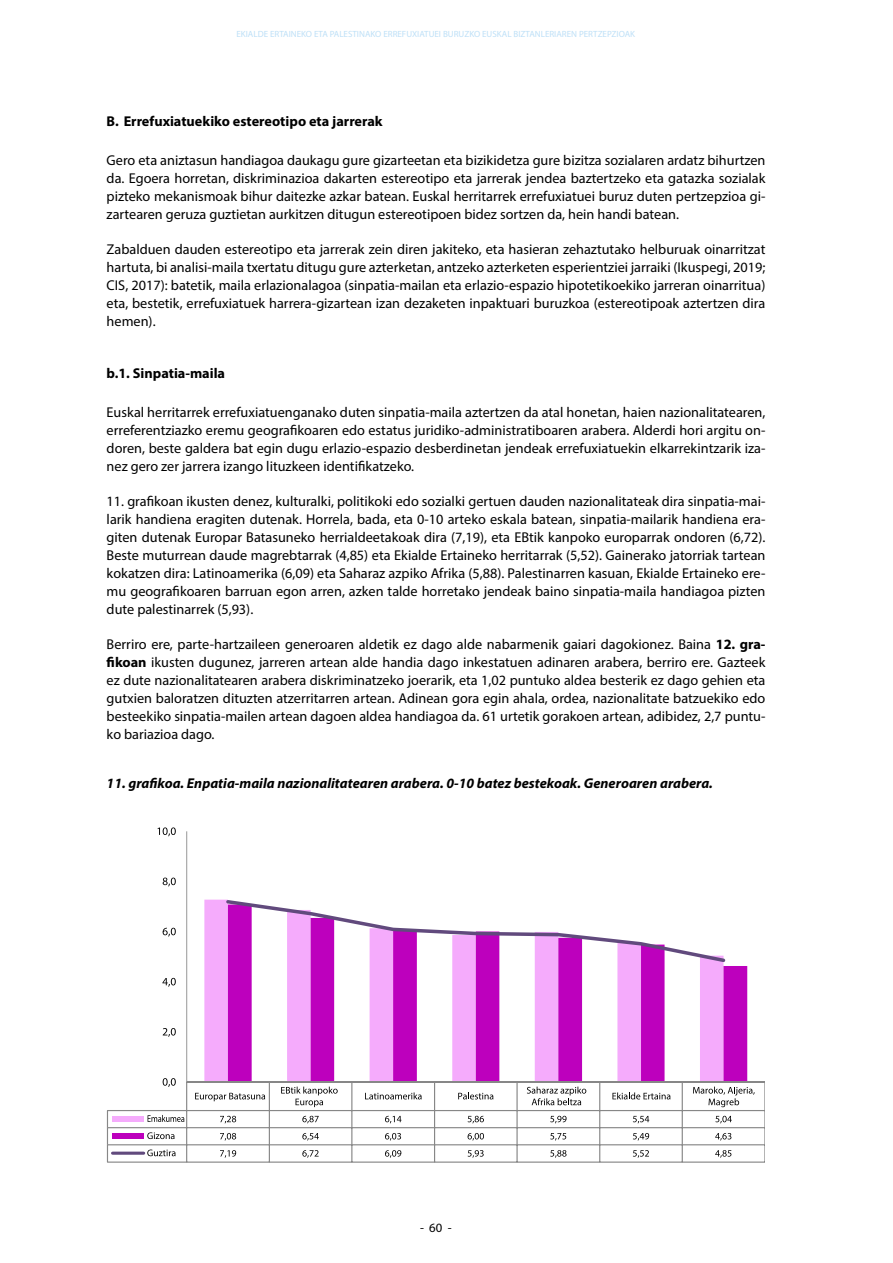
<style>
.page{position:relative;width:893px;height:1263px;background:#fff}
.page>*{position:absolute;margin:0;border:0;box-sizing:border-box;transform-origin:0 0}
.t1{font:14.25px/18px "Myriad Pro";color:#000;text-align:justify}
.t2{font:italic 700 14.25px "Myriad Pro";color:#000}
.t3{font:700 14.25px "Myriad Pro";color:#000}
.t4{font:12.75px "Myriad Pro";color:#000}
.t5{font:9px "Myriad Pro";color:#bee0f7}
.s1{font-weight:700}
</style>
<div class="page">
<div style="left:204px;top:900px;width:24px;height:178px;background:#f5abfc"></div>
<svg style="left:228px;top:964px;width:519px;height:114px"></svg>
<hr style="left:186px;top:831px;width:1px;height:251px;background:#a6a6a6">
<svg style="left:224px;top:899px;width:502px;height:65px"></svg>
<svg style="left:106px;top:1078px;width:659px;height:85px"></svg>
<svg style="left:163px;top:1028px;width:13px;height:9px"></svg>
<svg style="left:162px;top:978px;width:14px;height:9px"></svg>
<svg style="left:163px;top:928px;width:13px;height:8px"></svg>
<svg style="left:163px;top:877px;width:13px;height:9px"></svg>
<svg style="left:158px;top:827px;width:18px;height:9px"></svg>
<p class="t5" style="left:237px;top:28px;width:400px">EKIALDE ERTAINEKO ETA PALESTINAKO ERREFUXIATUEI BURUZKO EUSKAL BIZTANLERIAREN PERTZEPZIOAK</p>
<p class="t3" style="left:107px;top:111px;width:278px">B. Errefuxiatuekiko estereotipo eta jarrerak</p>
<p class="t1" style="left:107px;top:151px;width:660px">Gero eta aniztasun handiagoa daukagu gure gizarteetan eta bizikidetza gure bizitza sozialaren ardatz bihurtzen da. Egoera horretan, diskriminazioa dakarten estereotipo eta jarrerak jendea baztertzeko eta gatazka sozialak pizteko mekanismoak bihur daitezke azkar batean. Euskal herritarrek errefuxiatuei buruz duten pertzepzioa gi&shy;zartearen geruza guztietan aurkitzen ditugun estereotipoen bidez sortzen da, hein handi batean.</p>
<p class="t1" style="left:107px;top:240px;width:660px">Zabalduen dauden estereotipo eta jarrerak zein diren jakiteko, eta hasieran zehaztutako helburuak oinarritzat hartuta, bi analisi-maila txertatu ditugu gure azterketan, antzeko azterketen esperientziei jarraiki (Ikuspegi, 2019; CIS, 2017): batetik, maila erlazionalagoa (sinpatia-mailan eta erlazio-espazio hipotetikoekiko jarreran oinarritua) eta, bestetik, errefuxiatuek harrera-gizartean izan dezaketen inpaktuari buruzkoa (estereotipoak aztertzen dira hemen).</p>
<p class="t3" style="left:107px;top:364px;width:120px">b.1. Sinpatia-maila</p>
<p class="t1" style="left:107px;top:403px;width:660px">Euskal herritarrek errefuxiatuenganako duten sinpatia-maila aztertzen da atal honetan, haien nazionalitatearen, erreferentziazko eremu geografikoaren edo estatus juridiko-administratiboaren arabera. Alderdi hori argitu on&shy;doren, beste galdera bat egin dugu erlazio-espazio desberdinetan jendeak errefuxiatuekin elkarrekintzarik iza&shy;nez gero zer jarrera izango lituzkeen identifikatzeko.</p>
<p class="t1" style="left:107px;top:492px;width:660px">11. grafikoan ikusten denez, kulturalki, politikoki edo sozialki gertuen dauden nazionalitateak dira sinpatia-mai&shy;larik handiena eragiten dutenak. Horrela, bada, eta 0-10 arteko eskala batean, sinpatia-mailarik handiena era&shy;giten dutenak Europar Batasuneko herrialdeetakoak dira (7,19), eta EBtik kanpoko europarrak ondoren (6,72).<br>Beste muturrean daude magrebtarrak (4,85) eta Ekialde Ertaineko herritarrak (5,52). Gainerako jatorriak tartean kokatzen dira: Latinoamerika (6,09) eta Saharaz azpiko Afrika (5,88). Palestinarren kasuan, Ekialde Ertaineko ere&shy;mu geografikoaren barruan egon arren, azken talde horretako jendeak baino sinpatia-maila handiagoa pizten dute palestinarrek (5,93).</p>
<p class="t1" style="left:107px;top:635px;width:660px">Berriro ere, parte-hartzaileen generoaren aldetik ez dago alde nabarmenik gaiari dagokionez. Baina <span class="s1">12. gra&shy;fikoan</span> ikusten dugunez, jarreren artean alde handia dago inkestatuen adinaren arabera, berriro ere. Gazteek ez dute nazionalitatearen arabera diskriminatzeko joerarik, eta 1,02 puntuko aldea besterik ez dago gehien eta gutxien baloratzen dituzten atzerritarren artean. Adinean gora egin ahala, ordea, nazionalitate batzuekiko edo besteekiko sinpatia-mailen artean dagoen aldea handiagoa da. 61 urtetik gorakoen artean, adibidez, 2,7 puntu&shy;ko bariazioa dago.</p>
<p class="t2" style="left:107px;top:773px;width:608px">11. grafikoa. Enpatia-maila nazionalitatearen arabera. 0-10 batez bestekoak. Generoaren arabera.</p>
<p class="t4" style="left:420px;top:1220px;width:33px">- 60 -</p>
</div>
